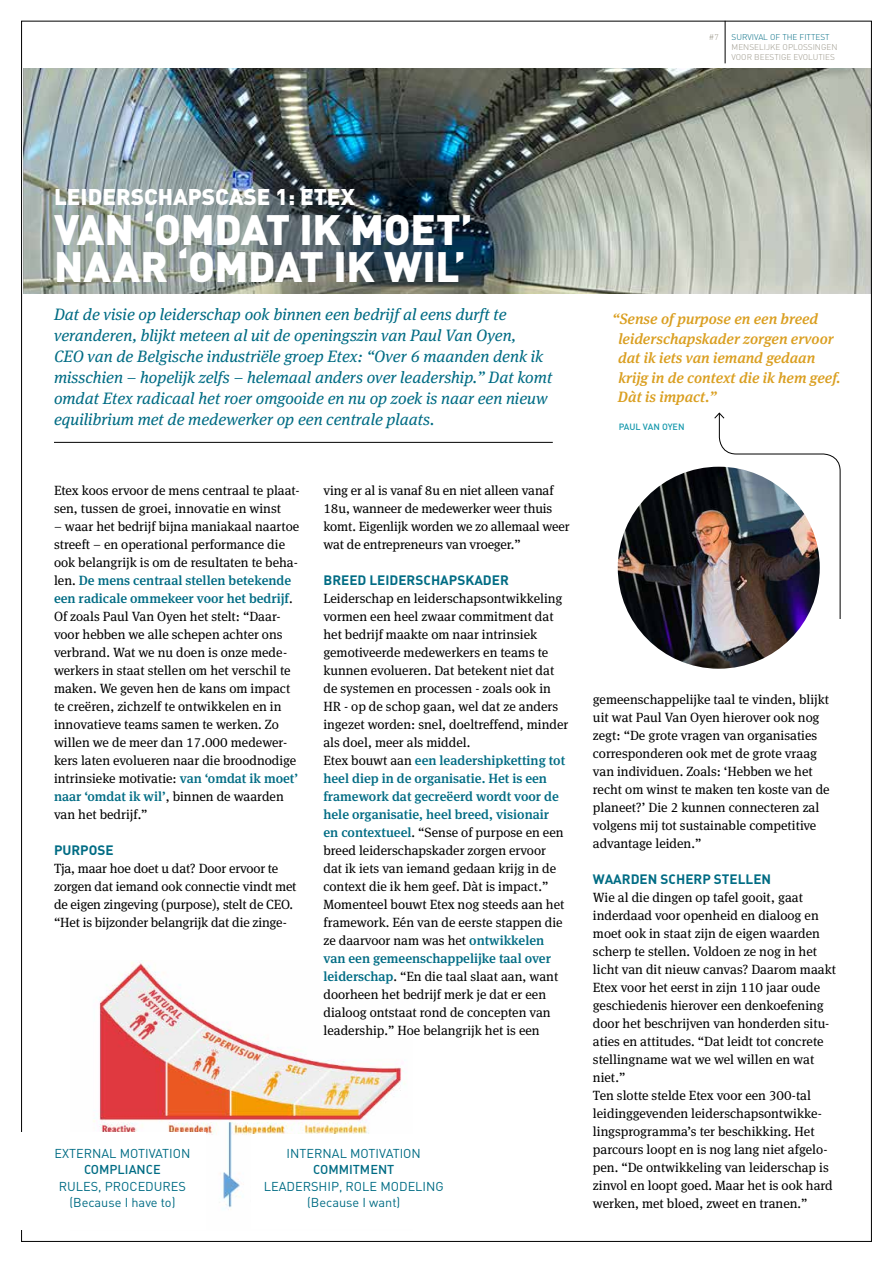
<style>
.page{position:relative;width:893px;height:1263px;background:#fff}
.page>*{position:absolute;margin:0;border:0;box-sizing:border-box;transform-origin:0 0}
.t1{font:900 42px/37.5px "DIN";letter-spacing:-.005em;color:#fff}
.t2{font:900 22.5px "DIN";color:#fff}
.t3{font:italic 16.5px/21px "Meta Serif Tf";color:#006c84}
.t4{font:italic 500 15px/19.5px "Meta Serif Tf";color:#da9f21}
.t5{font:13.5px "DIN Bold Alternate";color:#006c84}
.t6{font:13.35px/18px "Meta Serif Tf";color:#000}
.t7{font:12.75px/16.5px "DIN";color:#006c84;text-align:center}
.t8{font:12.75px "DIN Medium Alternate";color:#006c84}
.t9{font:9px "DIN Medium Alternate";color:#1598ac}
.t10{font:300 8.25px/9.9px "DIN";color:#9c988b}
.t11{font:300 8.25px "DIN";color:#006c84}
.s1{font-weight:500;color:#006c84}
</style>
<div class="page">
<img style="left:22px;top:68px;width:850px;height:225px">
<hr style="left:725px;top:21px;width:1px;height:42px;background:#000">
<img style="left:93px;top:960px;width:312px;height:250px">
<div style="left:0;top:1132px;width:206px;height:98px;background:#fff"></div>
<div style="left:251px;top:1134px;width:247px;height:95px;background:#fff"></div>
<hr style="left:54px;top:442px;width:499px;height:1px;background:#000">
<img style="left:618px;top:467px;width:202px;height:202px;border-radius:101px">
<img style="left:714px;top:412px;width:127px;height:208px">
<p class="t10" style="left:709px;top:32px;width:11px">#7</p>
<p class="t11" style="left:732px;top:32px;width:100px">SURVIVAL OF THE FITTEST</p>
<p class="t10" style="left:732px;top:42px;width:107px">MENSELIJKE OPLOSSINGEN<br>VOOR BEESTIGE EVOLUTIES</p>
<h2 class="t2" style="left:54px;top:182px;width:302px">LEIDERSCHAPSCASE 1: ETEX</h2>
<h1 class="t1" style="left:54px;top:208px;width:420px">VAN ‘OMDAT IK MOET’<br>NAAR ‘OMDAT IK WIL’</h1>
<p class="t3" style="left:54px;top:304px;width:500px">Dat de visie op leiderschap ook binnen een bedrijf al eens durft te veranderen, blijkt meteen al uit de openingszin van Paul Van Oyen,<br>CEO van de Belgische industriële groep Etex: “Over 6 maanden denk ik misschien – hopelijk zelfs – helemaal anders over leadership.” Dat komt omdat Etex radicaal het roer omgooide en nu op zoek is naar een nieuw equilibrium met de medewerker op een centrale plaats.</p>
<p class="t6" style="left:54px;top:481px;width:247px">Etex koos ervoor de mens centraal te plaat&shy;sen, tussen de groei, innovatie en winst</p>
<p class="t6" style="left:54px;top:517px;width:247px">– waar het bedrijf bijna maniakaal naartoe streeft – en operational performance die ook belangrijk is om de resultaten te beha&shy;len. <span class="s1">De mens centraal stellen betekende een radicale ommekeer voor het bedrijf</span>.<br>Of zoals Paul Van Oyen het stelt: “Daar&shy;voor hebben we alle schepen achter ons verbrand. Wat we nu doen is onze mede&shy;werkers in staat stellen om het verschil te maken. We geven hen de kans om impact te creëren, zichzelf te ontwikkelen en in innovatieve teams samen te werken. Zo willen we de meer dan 17.000 medewer&shy;kers laten evolueren naar die broodnodige intrinsieke motivatie: <span class="s1">van ‘omdat ik moet’ naar ‘omdat ik wil’</span>, binnen de waarden van het bedrijf.”</p>
<p class="t5" style="left:54px;top:842px;width:61px">PURPOSE</p>
<p class="t6" style="left:54px;top:859px;width:244px">Tja, maar hoe doet u dat? Door ervoor te zorgen dat iemand ook connectie vindt met de eigen zingeving (purpose), stelt de CEO. “Het is bijzonder belangrijk dat die zinge-</p>
<p class="t6" style="left:323px;top:481px;width:248px">ving er al is vanaf 8u en niet alleen vanaf 18u, wanneer de medewerker weer thuis komt. Eigenlijk worden we zo allemaal weer wat de entrepreneurs van vroeger.”</p>
<p class="t5" style="left:323px;top:572px;width:187px">BREED LEIDERSCHAPSKADER</p>
<p class="t6" style="left:323px;top:589px;width:246px">Leiderschap en leiderschapsontwikkeling vormen een heel zwaar commitment dat het bedrijf maakte om naar intrinsiek gemotiveerde medewerkers en teams te kunnen evolueren. Dat betekent niet dat de systemen en processen - zoals ook in HR - op de schop gaan, wel dat ze anders ingezet worden: snel, doeltreffend, minder als doel, meer als middel.<br>Etex bouwt aan <span class="s1">een leadershipketting tot heel diep in de organisatie. Het is een framework dat gecreëerd wordt voor de hele organisatie, heel breed, visionair<br>en contextueel</span>. “Sense of purpose en een breed leiderschapskader zorgen ervoor<br>dat ik iets van iemand gedaan krijg in de context die ik hem geef. Dàt is impact.” Momenteel bouwt Etex nog steeds aan het framework. Eén van de eerste stappen die ze daarvoor nam was het <span class="s1">ontwikkelen van een gemeenschappelijke taal over leiderschap</span>. “En die taal slaat aan, want doorheen het bedrijf merk je dat er een dialoog ontstaat rond de concepten van leadership.” Hoe belangrijk het is een</p>
<p class="t7" style="left:54px;top:1145px;width:138px">EXTERNAL MOTIVATION</p>
<p class="t8" style="left:84px;top:1162px;width:78px">COMPLIANCE</p>
<p class="t7" style="left:59px;top:1178px;width:129px">RULES, PROCEDURES (Because I have to)</p>
<p class="t7" style="left:287px;top:1145px;width:136px">INTERNAL MOTIVATION</p>
<p class="t8" style="left:313px;top:1162px;width:83px">COMMITMENT</p>
<p class="t7" style="left:264px;top:1178px;width:182px">LEADERSHIP, ROLE MODELING (Because I want)</p>
<p class="t4" style="left:618px;top:309px;width:224px;text-indent:-5px">“Sense of purpose en een breed leiderschapskader zorgen ervoor dat ik iets van iemand gedaan krijg in de context die ik hem geef.<br>Dàt is impact.”</p>
<p class="t9" style="left:619px;top:421px;width:67px">PAUL VAN OYEN</p>
<p class="t6" style="left:593px;top:690px;width:238px">gemeenschappelijke taal te vinden, blijkt uit wat Paul Van Oyen hierover ook nog zegt: “De grote vragen van organisaties corresponderen ook met de grote vraag van individuen. Zoals: ‘Hebben we het recht om winst te maken ten koste van de planeet?’ Die 2 kunnen connecteren zal volgens mij tot sustainable competitive advantage leiden.”</p>
<p class="t5" style="left:593px;top:870px;width:180px">WAARDEN SCHERP STELLEN</p>
<p class="t6" style="left:593px;top:888px;width:245px">Wie al die dingen op tafel gooit, gaat inderdaad voor openheid en dialoog en moet ook in staat zijn de eigen waarden scherp te stellen. Voldoen ze nog in het licht van dit nieuw canvas? Daarom maakt Etex voor het eerst in zijn 110 jaar oude geschiedenis hierover een denkoefening door het beschrijven van honderden situ&shy;aties en attitudes. “Dat leidt tot concrete stellingname wat we wel willen en wat niet.”<br>Ten slotte stelde Etex voor een 300-tal leidinggevenden leiderschapsontwikke&shy;lingsprogramma’s ter beschikking. Het parcours loopt en is nog lang niet afgelo&shy;pen. “De ontwikkeling van leiderschap is zinvol en loopt goed. Maar het is ook hard werken, met bloed, zweet en tranen.”</p>
</div>
